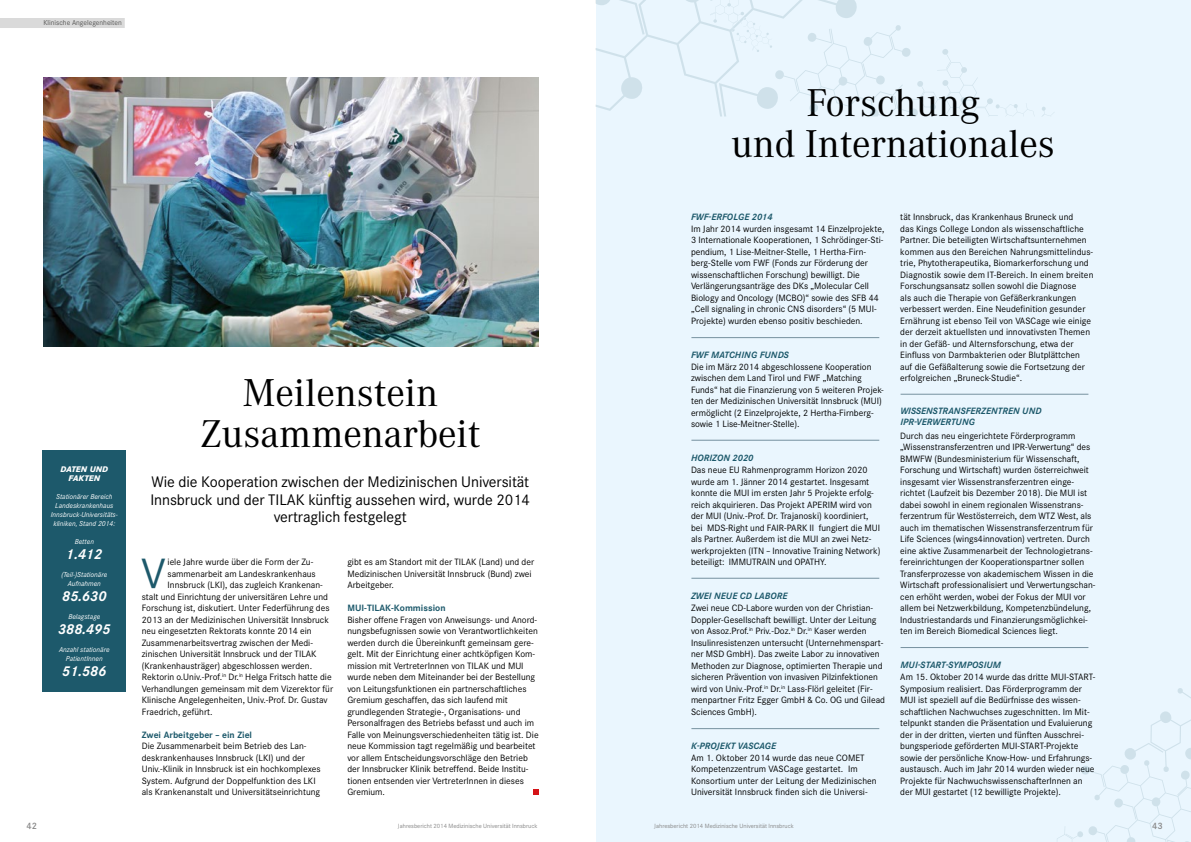
<style>
.page{position:relative;width:1191px;height:842px;background:#fff}
.page>*{position:absolute;margin:0;border:0;box-sizing:border-box;transform-origin:0 0}
.t1{font:41.6px "Corporate S";color:#1d596b}
.t2{font:38px/41px "Corporate A";color:#000;text-align:center}
.t3{font:15px/17.5px "Corporate S";letter-spacing:-.005em;color:#000;text-align:center}
.t4{font:italic 700 14px "Corporate S";color:#fff}
.t5{font:9px/11.5px "Corporate S";color:#000}
.t6{font:italic 700 9px/11px "Corporate S";letter-spacing:.01em;color:#1d596b}
.t7{font:700 9px "Corporate S";color:#1d596b}
.t8{font:500 9px "Corporate S";color:#878787}
.t9{font:italic 800 8px/9px "Corporate S";letter-spacing:.01em;color:#fff;text-align:center}
.t10{font:italic 7px/9px "Corporate S";color:#fff;text-align:center}
.t11{font:7px "Corporate S";color:#575756}
.t12{font:6px "Corporate S";color:#878787}
</style>
<div class="page">
<div style="left:0;top:18px;width:125px;height:10px;background:#dadada"></div>
<svg style="left:533px;top:790px;width:6px;height:5px"></svg>
<img style="left:44px;top:77px;width:495px;height:269px">
<div style="left:596px;top:0;width:595px;height:842px;background:#eaf6fe"></div>
<hr style="left:691px;top:337px;width:188px;height:1px;background:#76919f">
<hr style="left:691px;top:440px;width:188px;height:1px;background:#76919f">
<hr style="left:691px;top:578px;width:188px;height:1px;background:#76919f">
<hr style="left:691px;top:728px;width:188px;height:1px;background:#76919f">
<hr style="left:900px;top:647px;width:188px;height:1px;background:#76919f">
<hr style="left:900px;top:394px;width:188px;height:1px;background:#76919f">
<svg style="left:595px;top:0;width:456px;height:117px"></svg>
<div style="left:43px;top:450px;width:83px;height:242px;background:#1d596b"></div>
<svg style="left:1057px;top:688px;width:134px;height:154px"></svg>
<p class="t11" style="left:43px;top:19px;width:80px">Klinische Angelegenheiten</p>
<p class="t9" style="left:61px;top:465px;width:49px">DATEN UND<br>FAKTEN</p>
<p class="t10" style="left:51px;top:492px;width:69px">Stationärer Bereich<br>Landeskrankenhaus<br>Innsbruck-Universitäts&shy;kliniken, Stand 2014:</p>
<p class="t10" style="left:75px;top:537px;width:21px">Betten</p>
<h3 class="t4" style="left:66px;top:545px;width:38px">1.412</h3>
<p class="t10" style="left:61px;top:570px;width:47px">(Teil-)Stationäre<br>Aufnahmen</p>
<h3 class="t4" style="left:62px;top:587px;width:46px">85.630</h3>
<p class="t10" style="left:68px;top:612px;width:34px">Belagstage</p>
<h3 class="t4" style="left:58px;top:620px;width:54px">388.495</h3>
<p class="t10" style="left:59px;top:645px;width:52px">Anzahl stationäre<br>PatientInnen</p>
<h3 class="t4" style="left:62px;top:662px;width:46px">51.586</h3>
<h2 class="t2" style="left:200px;top:373px;width:282px">Meilenstein<br>Zusammenarbeit</h2>
<h3 class="t3" style="left:150px;top:473px;width:381px">Wie die Kooperation zwischen der Medizinischen Universität<br>Innsbruck und der TILAK künftig aussehen wird, wurde 2014 vertraglich festgelegt</h3>
<h1 class="t1" style="left:141px;top:549px;width:26px">V</h1>
<p class="t5" style="left:168px;top:556px;width:147px">iele Jahre wurde über die Form der Zu-</p>
<p class="t5" style="left:347px;top:556px;width:188px">gibt es am Standort mit der TILAK (Land) und der<br>Medizinischen Universität Innsbruck (Bund) zwei<br>Arbeitgeber.</p>
<p class="t7" style="left:347px;top:602px;width:100px">MUI-TILAK-Kommission</p>
<p class="t5" style="left:347px;top:614px;width:193px">Bisher offene Fragen von Anweisungs- und Anord&shy;nungsbefugnissen sowie von Verantwortlichkeiten werden durch die Übereinkunft gemeinsam gere&shy;gelt. Mit der Einrichtung einer achtköpfigen Kom&shy;mission mit VertreterInnen von TILAK und MUI wurde neben dem Miteinander bei der Bestellung von Leitungsfunktionen ein partnerschaftliches Gremium geschaffen, das sich laufend mit grundlegenden Strategie-, Organisations- und Personalfragen des Betriebs befasst und auch im Falle von Meinungsverschiedenheiten tätig ist. Die neue Kommission tagt regelmäßig und bearbeitet vor allem Entscheidungsvorschläge den Betrieb der Innsbrucker Klinik betreffend. Beide Institu&shy;tionen entsenden vier VertreterInnen in dieses Gremium.</p>
<p class="t5" style="left:168px;top:568px;width:150px">sammenarbeit am Landeskrankenhaus</p>
<p class="t5" style="left:168px;top:579px;width:157px">Innsbruck (LKI), das zugleich Krankenan-</p>
<p class="t5" style="left:142px;top:591px;width:188px">stalt und Einrichtung der universitären Lehre und</p>
<p class="t5" style="left:142px;top:602px;width:189px">Forschung ist, diskutiert. Unter Federführung des</p>
<p class="t5" style="left:142px;top:614px;width:189px">2013 an der Medizinischen Universität Innsbruck</p>
<p class="t5" style="left:142px;top:625px;width:171px">neu eingesetzten Rektorats konnte 2014 ein</p>
<p class="t5" style="left:142px;top:637px;width:173px">Zusammenarbeitsvertrag zwischen der Medi-</p>
<p class="t5" style="left:142px;top:648px;width:176px">zinischen Universität Innsbruck und der TILAK</p>
<p class="t5" style="left:142px;top:660px;width:172px">(Krankenhausträger) abgeschlossen werden.</p>
<p class="t5" style="left:142px;top:671px;width:191px">Rektorin o.Univ.-Prof.<sup>in</sup> Dr.<sup>in</sup> Helga Fritsch hatte die</p>
<p class="t5" style="left:142px;top:683px;width:193px">Verhandlungen gemeinsam mit dem Vizerektor für</p>
<p class="t5" style="left:142px;top:694px;width:187px">Klinische Angelegenheiten, Univ.-Prof. Dr. Gustav</p>
<p class="t5" style="left:142px;top:706px;width:72px">Fraedrich, geführt.</p>
<p class="t7" style="left:142px;top:729px;width:112px">Zwei Arbeitgeber – ein Ziel</p>
<p class="t5" style="left:142px;top:740px;width:180px">Die Zusammenarbeit beim Betrieb des Lan&shy;deskrankenhauses Innsbruck (LKI) und der Univ.-Klinik in Innsbruck ist ein hochkomplexes System. Aufgrund der Doppelfunktion des LKI als Krankenanstalt und Universitätseinrichtung</p>
<p class="t8" style="left:26px;top:820px;width:12px">42</p>
<p class="t12" style="left:398px;top:822px;width:141px">Jahresbericht 2014 Medizinische Universität Innsbruck</p>
<h2 class="t2" style="left:731px;top:82px;width:325px">Forschung<br>und Internationales</h2>
<p class="t6" style="left:691px;top:211px;width:83px">FWF-ERFOLGE 2014</p>
<p class="t5" style="left:691px;top:223px;width:195px">Im Jahr 2014 wurden insgesamt 14 Einzelprojekte, 3 Internationale Kooperationen, 1 Schrödinger-Sti&shy;pendium, 1 Lise-Meitner-Stelle, 1 Hertha-Firn&shy;berg-Stelle vom FWF (Fonds zur Förderung der wissenschaftlichen Forschung) bewilligt. Die Verlängerungsanträge des DKs „Molecular Cell Biology and Oncology (MCBO)“ sowie des SFB 44 „Cell signaling in chronic CNS disorders“ (5 MUI-Projekte) wurden ebenso positiv beschieden.</p>
<p class="t6" style="left:691px;top:349px;width:99px">FWF MATCHING FUNDS</p>
<p class="t5" style="left:691px;top:361px;width:194px">Die im März 2014 abgeschlossene Kooperation zwischen dem Land Tirol und FWF „Matching Funds“ hat die Finanzierung von 5 weiteren Projek&shy;ten der Medizinischen Universität Innsbruck (MUI) ermöglicht (2 Einzelprojekte, 2 Hertha-Firnberg&shy;sowie 1 Lise-Meitner-Stelle).</p>
<p class="t6" style="left:691px;top:452px;width:64px">HORIZON 2020</p>
<p class="t5" style="left:691px;top:464px;width:191px">Das neue EU Rahmenprogramm Horizon 2020 wurde am 1. Jänner 2014 gestartet. Insgesamt konnte die MUI im ersten Jahr 5 Projekte erfolg&shy;reich akquirieren. Das Projekt APERIM wird von der MUI (Univ.-Prof. Dr. Trajanoski) koordiniert, bei MDS-Right und FAIR-PARK II fungiert die MUI als Partner. Außerdem ist die MUI an zwei Netz&shy;werkprojekten (ITN – Innovative Training Network) beteiligt: IMMUTRAIN und OPATHY.</p>
<p class="t6" style="left:691px;top:590px;width:98px">ZWEI NEUE CD LABORE</p>
<p class="t5" style="left:691px;top:602px;width:196px">Zwei neue CD-Labore wurden von der Christian-Doppler-Gesellschaft bewilligt. Unter der Leitung von Assoz.Prof.<sup>in</sup> Priv.-Doz.<sup>in</sup> Dr.<sup>in</sup> Kaser werden Insulinresistenzen untersucht (Unternehmenspart&shy;ner MSD GmbH). Das zweite Labor zu innovativen Methoden zur Diagnose, optimierten Therapie und sicheren Prävention von invasiven Pilzinfektionen wird von Univ.-Prof.<sup>in</sup> Dr.<sup>in</sup> Lass-Flörl geleitet (Fir&shy;menpartner Fritz Egger GmbH &amp; Co. OG und Gilead Sciences GmbH).</p>
<p class="t6" style="left:691px;top:740px;width:87px">K-PROJEKT VASCAGE</p>
<p class="t5" style="left:691px;top:752px;width:187px">Am 1. Oktober 2014 wurde das neue COMET Kompetenzzentrum VASCage gestartet. Im Konsortium unter der Leitung der Medizinischen Universität Innsbruck finden sich die Universi-</p>
<p class="t5" style="left:900px;top:211px;width:195px">tät Innsbruck, das Krankenhaus Bruneck und<br>das Kings College London als wissenschaftliche Partner. Die beteiligten Wirtschaftsunternehmen kommen aus den Bereichen Nahrungsmittelindus&shy;trie, Phytotherapeutika, Biomarkerforschung und Diagnostik sowie dem IT-Bereich. In einem breiten Forschungsansatz sollen sowohl die Diagnose<br>als auch die Therapie von Gefäßerkrankungen verbessert werden. Eine Neudefinition gesunder Ernährung ist ebenso Teil von VASCage wie einige der derzeit aktuellsten und innovativsten Themen in der Gefäß- und Alternsforschung, etwa der Einfluss von Darmbakterien oder Blutplättchen auf die Gefäßalterung sowie die Fortsetzung der erfolgreichen „Bruneck-Studie“.</p>
<p class="t6" style="left:900px;top:405px;width:143px">WISSENSTRANSFERZENTREN UND<br>IPR-VERWERTUNG</p>
<p class="t5" style="left:900px;top:430px;width:197px">Durch das neu eingerichtete Förderprogramm „Wissenstransferzentren und IPR-Verwertung“ des BMWFW (Bundesministerium für Wissenschaft, Forschung und Wirtschaft) wurden österreichweit insgesamt vier Wissenstransferzentren einge&shy;richtet (Laufzeit bis Dezember 2018). Die MUI ist dabei sowohl in einem regionalen Wissenstrans&shy;ferzentrum für Westösterreich, dem WTZ West, als auch im thematischen Wissenstransferzentrum für Life Sciences (wings4innovation) vertreten. Durch eine aktive Zusammenarbeit der Technologietrans&shy;fereinrichtungen der Kooperationspartner sollen Transferprozesse von akademischem Wissen in die Wirtschaft professionalisiert und Verwertungschan&shy;cen erhöht werden, wobei der Fokus der MUI vor allem bei Netzwerkbildung, Kompetenzbündelung, Industriestandards und Finanzierungsmöglichkei&shy;ten im Bereich Biomedical Sciences liegt.</p>
<p class="t6" style="left:900px;top:660px;width:102px">MUI-START-SYMPOSIUM</p>
<p class="t5" style="left:900px;top:671px;width:196px">Am 15. Oktober 2014 wurde das dritte MUI-START-Symposium realisiert. Das Förderprogramm der MUI ist speziell auf die Bedürfnisse des wissen&shy;schaftlichen Nachwuchses zugeschnitten. Im Mit&shy;telpunkt standen die Präsentation und Evaluierung der in der dritten, vierten und fünften Ausschrei&shy;bungsperiode geförderten MUI-START-Projekte sowie der persönliche Know-How- und Erfahrungs&shy;austausch. Auch im Jahr 2014 wurden wieder neue Projekte für NachwuchswissenschafterInnen an der MUI gestartet (12 bewilligte Projekte).</p>
<p class="t12" style="left:654px;top:822px;width:141px">Jahresbericht 2014 Medizinische Universität Innsbruck</p>
<p class="t8" style="left:1152px;top:820px;width:12px">43</p>
</div>
